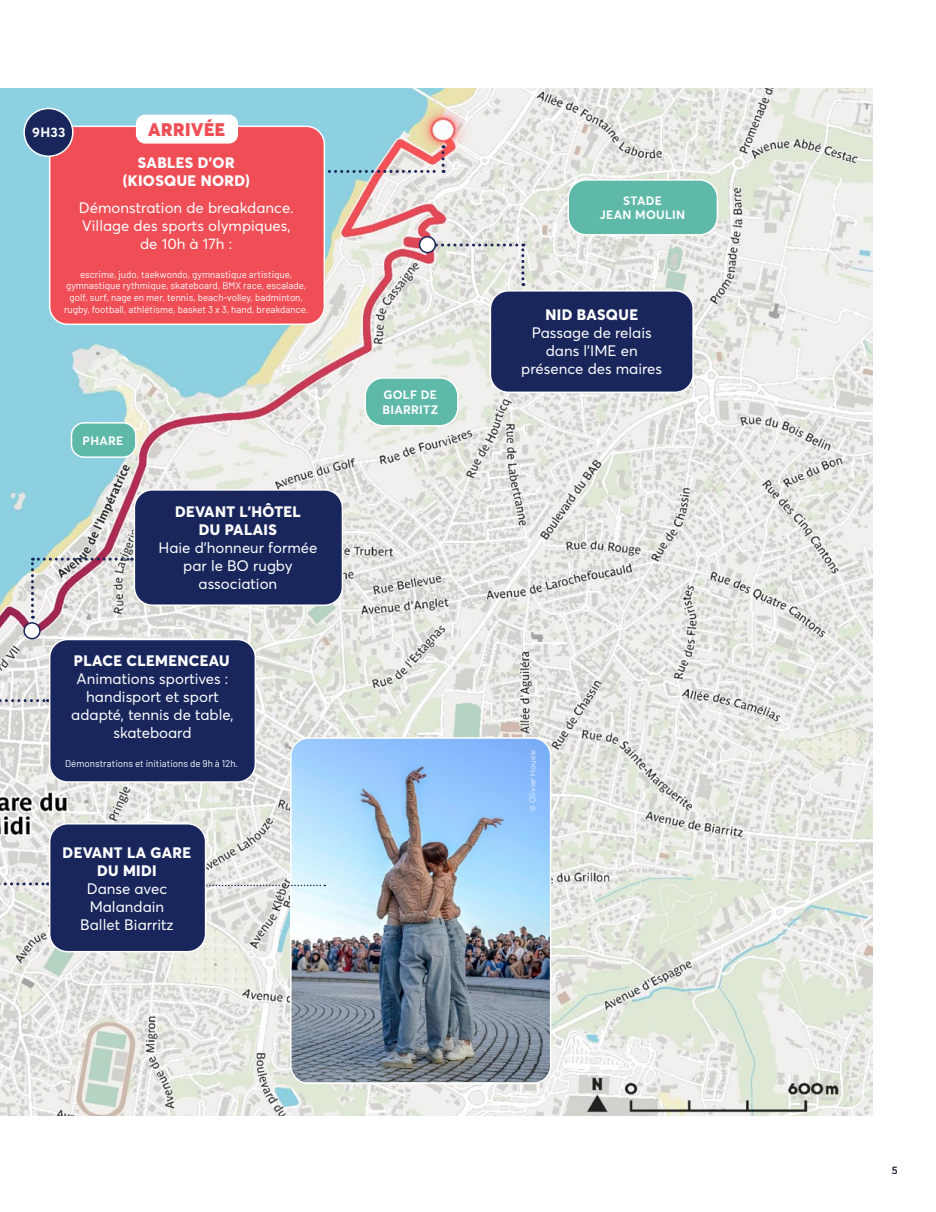
<style>
.page{position:relative;width:936px;height:1212px;background:#fff}
.page>*{position:absolute;margin:0;border:0;box-sizing:border-box;transform-origin:0 0}
.t1{font:900 18px "Averta";letter-spacing:.025em;color:#ef4e56}
.t2{font:15px/18px "Averta";color:#fff;text-align:center}
.t3{font:800 15px/18px "Averta";letter-spacing:.025em;color:#fff;text-align:center}
.t4{font:700 13.5px "Averta";color:#fff}
.t5{font:700 12px/14.4px "Averta";letter-spacing:.025em;color:#fff}
.t6{font:10.5px "Averta";color:#262b3f}
.t7{font:9.75px/11.7px "Barlow";color:#fff;text-align:center}
.t8{font:300 8.25px "Averta";letter-spacing:.01em;color:#fff}
</style>
<div class="page">
<img style="left:0;top:88px;width:872px;height:1027px">
<img style="left:291px;top:738px;width:259px;height:344px">
<div style="left:290px;top:737px;width:261px;height:347px;border:2px solid #fff;border-radius:18px"></div>
<div style="left:71px;top:423px;width:65px;height:34px;background:#5fb9a8;border-radius:13px"></div>
<div style="left:71px;top:422px;width:65px;height:36px;border:2px solid #fff;border-radius:13px"></div>
<div style="left:365px;top:378px;width:93px;height:48px;background:#5fb9a8;border-radius:18px"></div>
<div style="left:364px;top:377px;width:94px;height:49px;border:2px solid #fff;border-radius:18px"></div>
<div style="left:568px;top:180px;width:149px;height:55px;background:#5fb9a8;border-radius:18px"></div>
<div style="left:567px;top:179px;width:151px;height:57px;border:2px solid #fff;border-radius:18px"></div>
<svg style="left:325px;top:145px;width:119px;height:28px"></svg>
<svg style="left:206px;top:885px;width:119px;height:1px"></svg>
<div style="left:24px;top:623px;width:16px;height:16px;background:#fff;border-radius:50%"></div>
<div style="left:23px;top:622px;width:18px;height:17px;border:2px solid #19265c;border-radius:50%"></div>
<svg style="left:0;top:882px;width:48px;height:3px"></svg>
<svg style="left:0;top:699px;width:48px;height:3px"></svg>
<svg style="left:31px;top:558px;width:101px;height:61px"></svg>
<svg style="left:432px;top:243px;width:92px;height:43px"></svg>
<div style="left:419px;top:237px;width:16px;height:16px;background:#fff;border-radius:50%"></div>
<div style="left:419px;top:236px;width:17px;height:17px;border:2px solid #19265c;border-radius:50%"></div>
<div style="left:50px;top:126px;width:274px;height:198px;background:#ef4e56;border-radius:18px"></div>
<div style="left:49px;top:126px;width:276px;height:199px;border:2px solid #fff;border-radius:18px"></div>
<div style="left:137px;top:115px;width:100px;height:28px;background:#fff;border-radius:9px"></div>
<div style="left:136px;top:115px;width:102px;height:29px;border:2px solid #fff;border-radius:9px"></div>
<div style="left:24px;top:108px;width:49px;height:48px;background:#19265c;border-radius:50%"></div>
<div style="left:23px;top:108px;width:51px;height:49px;border:2px solid #fff;border-radius:50%"></div>
<div style="left:50px;top:824px;width:155px;height:128px;background:#19265c;border-radius:18px"></div>
<div style="left:49px;top:823px;width:157px;height:129px;border:2px solid #fff;border-radius:18px"></div>
<div style="left:50px;top:639px;width:205px;height:143px;background:#19265c;border-radius:18px"></div>
<div style="left:49px;top:639px;width:207px;height:144px;border:2px solid #fff;border-radius:18px"></div>
<div style="left:134px;top:490px;width:208px;height:115px;background:#19265c;border-radius:18px"></div>
<div style="left:134px;top:489px;width:209px;height:117px;border:2px solid #fff;border-radius:18px"></div>
<div style="left:490px;top:291px;width:203px;height:101px;background:#19265c;border-radius:18px"></div>
<div style="left:489px;top:290px;width:204px;height:103px;border:2px solid #fff;border-radius:18px"></div>
<p class="t4" style="left:32px;top:124px;width:35px">9H33</p>
<p class="t1" style="left:148px;top:118px;width:78px">ARRIVÉE</p>
<p class="t3" style="left:123px;top:153px;width:128px">SABLES D'OR (KIOSQUE NORD)</p>
<p class="t2" style="left:79px;top:199px;width:216px">Démonstration de breakdance.<br>Village des sports olympiques, de 10h à 17h :</p>
<p class="t7" style="left:64px;top:268px;width:246px">escrime, judo, taekwondo, gymnastique artistique, gymnastique rythmique, skateboard, BMX race, escalade, golf, surf, nage en mer, tennis, beach-volley, badminton, rugby, football, athlétisme, basket 3 x 3, hand, breakdance.</p>
<p class="t5" style="left:83px;top:433px;width:42px">PHARE</p>
<p class="t3" style="left:175px;top:503px;width:127px">DEVANT L'HÔTEL<br>DU PALAIS</p>
<p class="t2" style="left:158px;top:539px;width:160px">Haie d’honneur formée par le BO rugby association</p>
<p class="t3" style="left:74px;top:652px;width:157px">PLACE CLEMENCEAU</p>
<p class="t2" style="left:71px;top:670px;width:164px">Animations sportives : handisport et sport adapté, tennis de table, skateboard</p>
<p class="t7" style="left:65px;top:757px;width:174px">Démonstrations et initiations de 9h à 12h.</p>
<p class="t3" style="left:63px;top:843px;width:130px">DEVANT LA GARE<br>DU MIDI</p>
<p class="t2" style="left:80px;top:879px;width:95px">Danse avec<br>Malandain<br>Ballet Biarritz</p>
<p class="t5" style="left:382px;top:388px;width:57px">GOLF DE<br>BIARRITZ</p>
<p class="t5" style="left:600px;top:193px;width:87px;text-align:center">STADE<br>JEAN MOULIN</p>
<p class="t3" style="left:545px;top:306px;width:94px">NID BASQUE</p>
<p class="t2" style="left:521px;top:324px;width:142px">Passage de relais dans l'IME en présence des maires</p>
<p class="t8" style="left:527px;top:811px;width:63px;rotate:-90deg">© Olivier Houeix</p>
<p class="t6" style="left:891px;top:1164px;width:7px">5</p>
</div>
